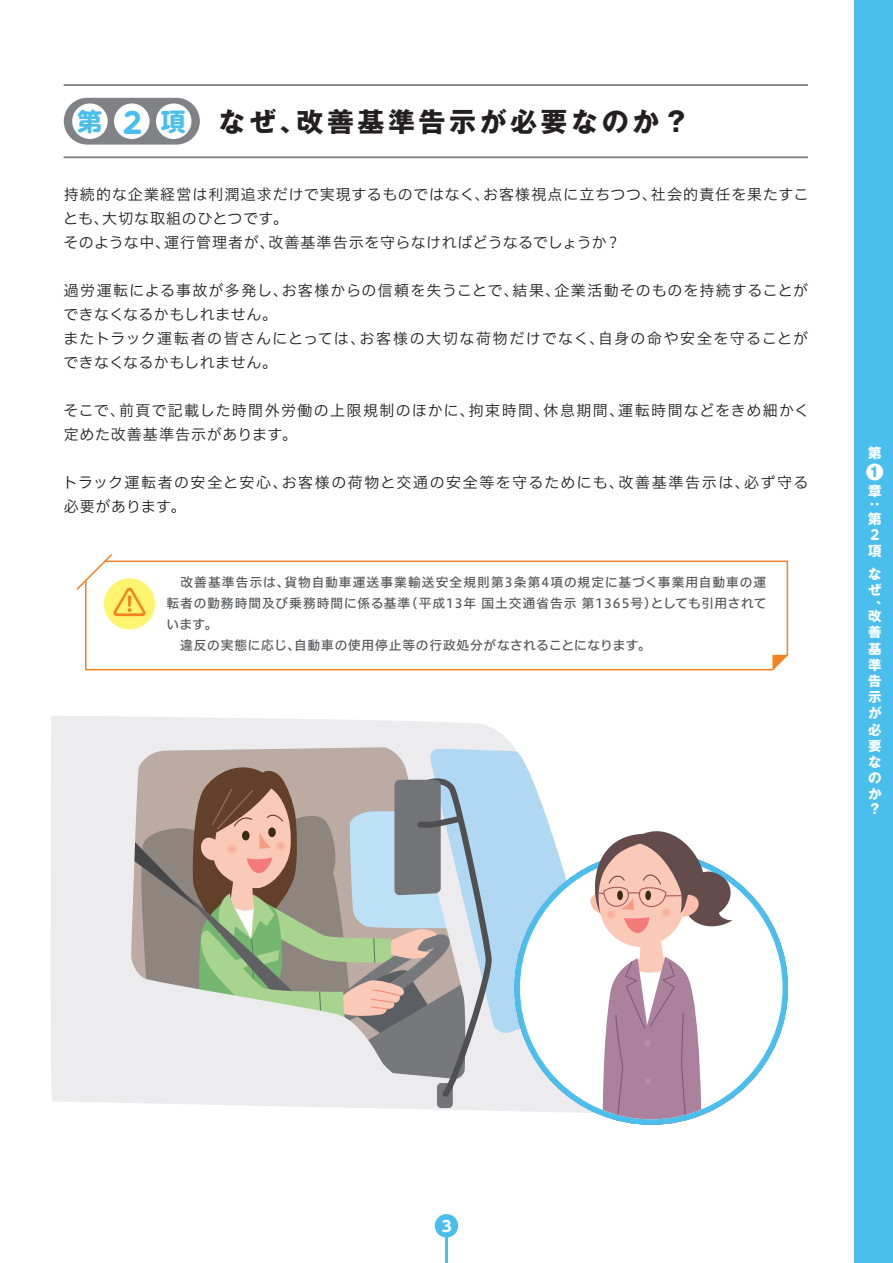
<style>
.page{position:relative;width:893px;height:1263px;background:#fff}
.page>*{position:absolute;margin:0;border:0;box-sizing:border-box;transform-origin:0 0}
.t1{font:700 27px "Gothic MB101 Pr 5";letter-spacing:.13em;color:#231f20}
.t2{font:15px/24px "Hiragino UD Sans F Std W3";letter-spacing:.07em;color:#231f20}
.t3{font:15px/24px "Hiragino UD Sans F Std W3";letter-spacing:.095em;color:#231f20}
.t4{font:700 15px "UD Shin M Go Pro";color:#fff}
.t5{font:700 13.5px/16px "Gothic MB101 Pr 5";color:#fff;text-align:justify}
.t6{font:700 13.5px/16.2px "UD Shin M Go Pro";color:#fff}
.t7{font:700 13.5px "Gothic MB101 Pr 5";color:#4abfee}
.t8{font:12.75px/21px "Hiragino UD Sans F Std W5";letter-spacing:.07em;color:#57585a}
.s1{font-family:"UD Shin M Go Pro";font-size:24.75px;color:#4abfee}
.s2{font-family:"UD Shin M Go Pro";font-size:28.5px;color:#4abfee}
</style>
<div class="page">
<div style="left:855px;top:0;width:38px;height:1263px;background:#4abfee"></div>
<svg style="left:85px;top:560px;width:704px;height:111px"></svg>
<div style="left:104px;top:578px;width:51px;height:51px;background:#fff46d;border-radius:50%"></div>
<svg style="left:76px;top:554px;width:70px;height:62px"></svg>
<hr style="left:64px;top:157px;width:744px;height:1px;background:#808285">
<div style="left:64px;top:98px;width:136px;height:47px;background:#808285;border-radius:23px"></div>
<div style="left:72px;top:103px;width:36px;height:36px;background:#fff;border-radius:50%"></div>
<div style="left:114px;top:103px;width:36px;height:36px;background:#fff;border-radius:50%"></div>
<div style="left:156px;top:103px;width:35px;height:36px;background:#fff;border-radius:50%"></div>
<hr style="left:64px;top:84px;width:744px;height:2px;background:#808285">
<svg style="left:51px;top:716px;width:539px;height:397px;background:#ebebec"></svg>
<svg style="left:429px;top:748px;width:161px;height:287px;fill:#b1d8f2"></svg>
<div style="left:437px;top:1083px;width:16px;height:25px;background:#727477;border-radius:4px"></div>
<svg style="left:130px;top:760px;width:366px;height:342px;background:#b3b3ad"></svg>
<div style="left:517px;top:854px;width:268px;height:268px;background:#fff;border-radius:50%"></div>
<svg style="left:590px;top:831px;width:143px;height:288px"></svg>
<div style="left:435px;top:1214px;width:23px;height:23px;background:#4abfee;border-radius:50%"></div>
<hr style="left:445px;top:1235px;width:3px;height:28px;background:#4abfee">
<svg style="left:866px;top:463px;width:18px;height:18px"></svg>
<h1 class="t1" style="left:78px;top:100px;width:614px"><span class="s1">第</span> <span class="s2">2</span> <span class="s1">項</span> なぜ、改善基準告示が必要なのか？</h1>
<p class="t2" style="left:63px;top:182px;width:747px">持続的な企業経営は利潤追求だけで実現するものではなく、お客様視点に立ちつつ、社会的責任を果たすことも、大切な取組のひとつです。<br>そのような中、運行管理者が、改善基準告示を守らなければどうなるでしょうか？</p>
<p class="t2" style="left:63px;top:278px;width:746px">過労運転による事故が多発し、お客様からの信頼を失うことで、結果、企業活動そのものを持続することができなくなるかもしれません。<br>またトラック運転者の皆さんにとっては、お客様の大切な荷物だけでなく、自身の命や安全を守ることができなくなるかもしれません。</p>
<p class="t2" style="left:64px;top:398px;width:747px">そこで、前頁で記載した時間外労働の上限規制のほかに、拘束時間、休息期間、運転時間などをきめ細かく定めた改善基準告示があります。</p>
<p class="t3" style="left:62px;top:470px;width:747px">トラック運転者の安全と安心、お客様の荷物と交通の安全等を守るためにも、改善基準告示は、必ず守る必要があります。</p>
<p class="t8" style="left:166px;top:571px;width:602px">　改善基準告示は、貨物自動車運送事業輸送安全規則第3条第4項の規定に基づく事業用自動車の運転者の勤務時間及び乗務時間に係る基準（平成13年 国土交通省告示 第1365号）としても引用されています。<br>　違反の実態に応じ、自動車の使用停止等の行政処分がなされることになります。</p>
<p class="t6" style="left:868px;top:444px;width:15px">第</p>
<p class="t6" style="left:868px;top:482px;width:15px">章</p>
<p class="t5" style="left:885px;top:502px;width:6px;rotate:90deg">:</p>
<p class="t6" style="left:868px;top:510px;width:15px">第<br>2項</p>
<p class="t5" style="left:868px;top:565px;width:15px">なぜ、</p>
<p class="t5" style="left:868px;top:607px;width:15px">改善基準告示が必要なのか？</p>
<p class="t7" style="left:869px;top:461px;width:12px">1</p>
<p class="t4" style="left:442px;top:1214px;width:26px">3　</p>
</div>
